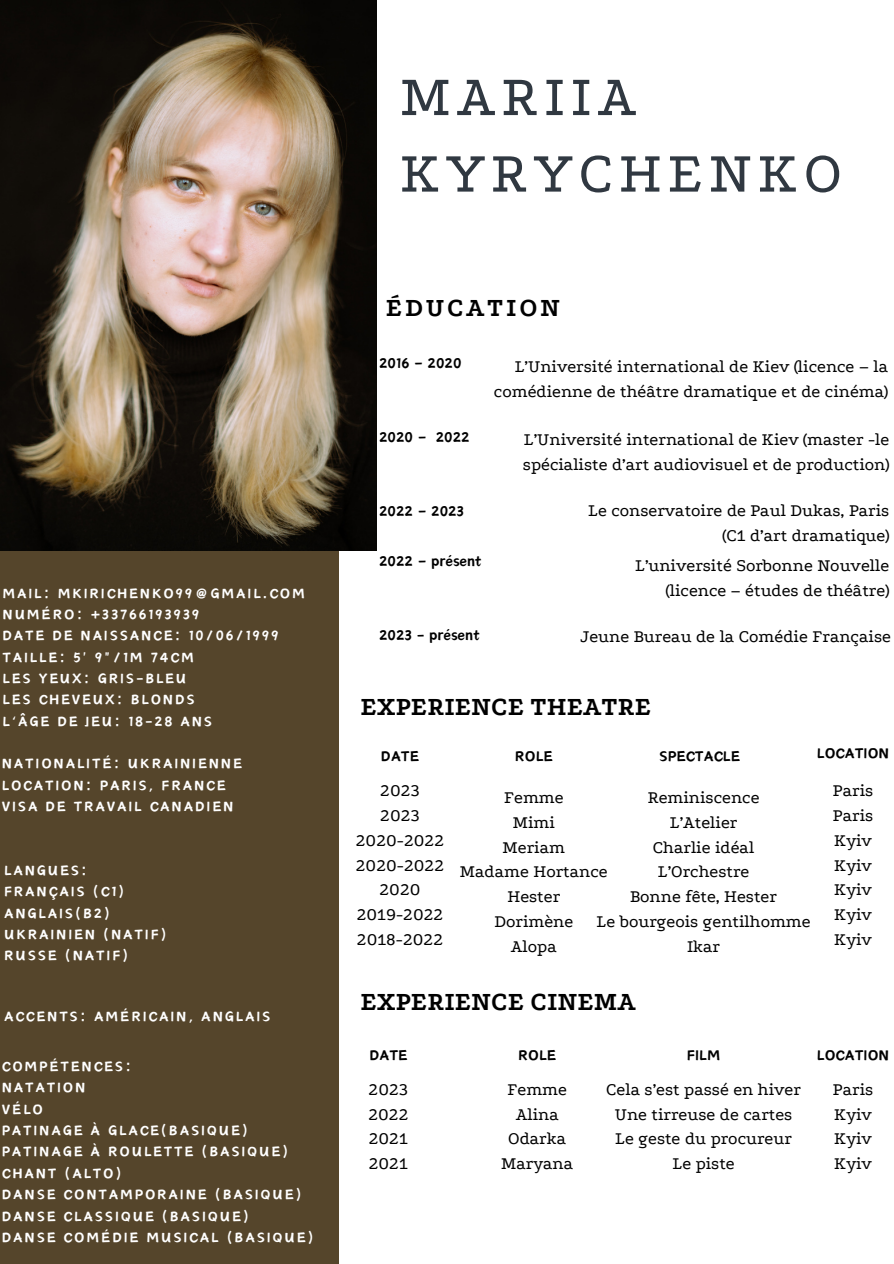
<style>
.page{position:relative;width:894px;height:1264px;background:#fff}
.page>*{position:absolute;margin:0;border:0;box-sizing:border-box;transform-origin:0 0}
.t1{font:59.85px/76.5px "Podkova";letter-spacing:.1em;color:#303841}
.t2{font:700 27px "Podkova";color:#000}
.t3{font:700 27px "Podkova";letter-spacing:.1em;color:#000}
.t4{font:18px/24.8px "Podkova";color:#000;text-align:right}
.t5{font:18px "Canva Sword Like Dream";color:#000}
.t6{font:17.4px "Canva Sword Like Dream";letter-spacing:.1em;color:#fff}
</style>
<div class="page">
<div style="left:0;top:30px;width:338px;height:1233px;background:#55452b"></div>
<img style="left:0;top:0;width:376px;height:550px">
<p class="t6" style="left:3px;top:584px;width:304px">MAIL: MKIRICHENKO99@GMAIL.COM</p>
<p class="t6" style="left:3px;top:606px;width:198px">NUMÉRO: +33766193939</p>
<p class="t6" style="left:3px;top:627px;width:277px">DATE DE NAISSANCE: 10/06/1999</p>
<p class="t6" style="left:3px;top:649px;width:193px">TAILLE: 5' 9"/1M 74CM</p>
<p class="t6" style="left:3px;top:670px;width:185px">LES YEUX: GRIS-BLEU</p>
<p class="t6" style="left:3px;top:691px;width:194px">LES CHEVEUX: BLONDS</p>
<p class="t6" style="left:3px;top:713px;width:211px">L‘ÂGE DE JEU: 18-28 ANS</p>
<p class="t6" style="left:2px;top:755px;width:241px">NATIONALITÉ: UKRAINIENNE</p>
<p class="t6" style="left:2px;top:776px;width:225px">LOCATION: PARIS, FRANCE</p>
<p class="t6" style="left:2px;top:798px;width:233px">VISA DE TRAVAIL CANADIEN</p>
<p class="t6" style="left:4px;top:862px;width:85px">LANGUES:</p>
<p class="t6" style="left:4px;top:883px;width:122px">FRANÇAIS (C1)</p>
<p class="t6" style="left:4px;top:904px;width:107px">ANGLAIS(B2)</p>
<p class="t6" style="left:4px;top:926px;width:164px">UKRAINIEN (NATIF)</p>
<p class="t6" style="left:4px;top:947px;width:126px">RUSSE (NATIF)</p>
<p class="t6" style="left:4px;top:1007px;width:268px">ACCENTS: AMÉRICAIN, ANGLAIS</p>
<p class="t6" style="left:2px;top:1058px;width:131px">COMPÉTENCES:</p>
<p class="t6" style="left:2px;top:1079px;width:85px">NATATION</p>
<p class="t6" style="left:2px;top:1100px;width:43px">VÉLO</p>
<p class="t6" style="left:2px;top:1122px;width:248px">PATINAGE À GLACE(BASIQUE)</p>
<p class="t6" style="left:2px;top:1143px;width:288px">PATINAGE À ROULETTE (BASIQUE)</p>
<p class="t6" style="left:2px;top:1164px;width:121px">CHANT (ALTO)</p>
<p class="t6" style="left:2px;top:1186px;width:301px">DANSE CONTAMPORAINE (BASIQUE)</p>
<p class="t6" style="left:2px;top:1207px;width:248px">DANSE CLASSIQUE (BASIQUE)</p>
<p class="t6" style="left:2px;top:1229px;width:313px">DANSE COMÉDIE MUSICAL (BASIQUE)</p>
<p class="t1" style="left:400px;top:59px;width:443px">MARIIA<br>KYRYCHENKO</p>
<p class="t3" style="left:386px;top:293px;width:176px">ÉDUCATION</p>
<p class="t5" style="left:379px;top:354px;width:84px">2016 – 2020</p>
<p class="t5" style="left:379px;top:428px;width:92px">2020 – 2022</p>
<p class="t5" style="left:379px;top:503px;width:86px">2022 – 2023</p>
<p class="t5" style="left:379px;top:552px;width:104px">2022 – présent</p>
<p class="t5" style="left:379px;top:626px;width:102px">2023 - présent</p>
<p class="t4" style="left:494px;top:354px;width:395px">L’Université international de Kiev (licence – la comédienne de théâtre dramatique et de cinéma)</p>
<p class="t4" style="left:523px;top:427px;width:368px;text-align:left">L’Université international de Kiev (master -le spécialiste d’art audiovisuel et de production)</p>
<p class="t4" style="left:588px;top:498px;width:303px">Le conservatoire de Paul Dukas, Paris (C1 d’art dramatique)</p>
<p class="t4" style="left:635px;top:553px;width:255px">L’université Sorbonne Nouvelle (licence – études de théâtre)</p>
<p class="t4" style="left:580px;top:624px;width:312px">Jeune Bureau de la Comédie Française</p>
<p class="t2" style="left:360px;top:691px;width:292px">EXPERIENCE THEATRE</p>
<p class="t5" style="left:381px;top:748px;width:40px">DATE</p>
<p class="t5" style="left:515px;top:748px;width:39px">ROLE</p>
<p class="t5" style="left:659px;top:748px;width:82px">SPECTACLE</p>
<p class="t5" style="left:816px;top:745px;width:74px">LOCATION</p>
<p class="t4" style="left:504px;top:785px;width:61px">Femme</p>
<p class="t4" style="left:512px;top:810px;width:44px">Mimi</p>
<p class="t4" style="left:502px;top:834px;width:64px">Meriam</p>
<p class="t4" style="left:460px;top:859px;width:149px">Madame Hortance</p>
<p class="t4" style="left:507px;top:884px;width:54px">Hester</p>
<p class="t4" style="left:494px;top:909px;width:80px">Dorimène</p>
<p class="t4" style="left:510px;top:933px;width:47px">Alopa</p>
<p class="t4" style="left:832px;top:778px;width:42px">Paris</p>
<p class="t4" style="left:832px;top:803px;width:42px">Paris</p>
<p class="t4" style="left:834px;top:828px;width:39px">Kyiv</p>
<p class="t4" style="left:834px;top:852px;width:39px">Kyiv</p>
<p class="t4" style="left:834px;top:877px;width:39px">Kyiv</p>
<p class="t4" style="left:834px;top:902px;width:39px">Kyiv</p>
<p class="t4" style="left:834px;top:927px;width:39px">Kyiv</p>
<p class="t4" style="left:380px;top:778px;width:41px">2023</p>
<p class="t4" style="left:380px;top:803px;width:41px">2023</p>
<p class="t4" style="left:356px;top:828px;width:90px">2020-2022</p>
<p class="t4" style="left:356px;top:852px;width:90px">2020-2022</p>
<p class="t4" style="left:379px;top:877px;width:43px">2020</p>
<p class="t4" style="left:356px;top:902px;width:88px">2019-2022</p>
<p class="t4" style="left:357px;top:927px;width:88px">2018-2022</p>
<p class="t4" style="left:647px;top:785px;width:113px">Reminiscence</p>
<p class="t4" style="left:669px;top:810px;width:69px">L’Atelier</p>
<p class="t4" style="left:652px;top:834px;width:103px">Charlie idéal</p>
<p class="t4" style="left:657px;top:859px;width:93px">L’Orchestre</p>
<p class="t4" style="left:630px;top:884px;width:148px">Bonne fête, Hester</p>
<p class="t4" style="left:596px;top:909px;width:216px">Le bourgeois gentilhomme</p>
<p class="t4" style="left:686px;top:933px;width:35px">Ikar</p>
<p class="t2" style="left:360px;top:986px;width:277px">EXPERIENCE CINEMA</p>
<p class="t5" style="left:369px;top:1046px;width:40px">DATE</p>
<p class="t5" style="left:518px;top:1046px;width:39px">ROLE</p>
<p class="t5" style="left:686px;top:1046px;width:35px">FILM</p>
<p class="t5" style="left:816px;top:1046px;width:74px">LOCATION</p>
<p class="t4" style="left:368px;top:1076px;width:41px">2023</p>
<p class="t4" style="left:368px;top:1101px;width:42px">2022</p>
<p class="t4" style="left:368px;top:1126px;width:41px">2021</p>
<p class="t4" style="left:368px;top:1151px;width:41px">2021</p>
<p class="t4" style="left:606px;top:1076px;width:196px">Cela s’est passé en hiver</p>
<p class="t4" style="left:614px;top:1101px;width:179px">Une tirreuse de cartes</p>
<p class="t4" style="left:615px;top:1126px;width:178px">Le geste du procureur</p>
<p class="t4" style="left:672px;top:1151px;width:64px">Le piste</p>
<p class="t4" style="left:832px;top:1076px;width:42px">Paris</p>
<p class="t4" style="left:834px;top:1101px;width:39px">Kyiv</p>
<p class="t4" style="left:834px;top:1126px;width:39px">Kyiv</p>
<p class="t4" style="left:834px;top:1151px;width:39px">Kyiv</p>
<p class="t4" style="left:507px;top:1076px;width:61px">Femme</p>
<p class="t4" style="left:515px;top:1101px;width:45px">Alina</p>
<p class="t4" style="left:508px;top:1126px;width:59px">Odarka</p>
<p class="t4" style="left:501px;top:1151px;width:74px">Maryana</p>
</div>
